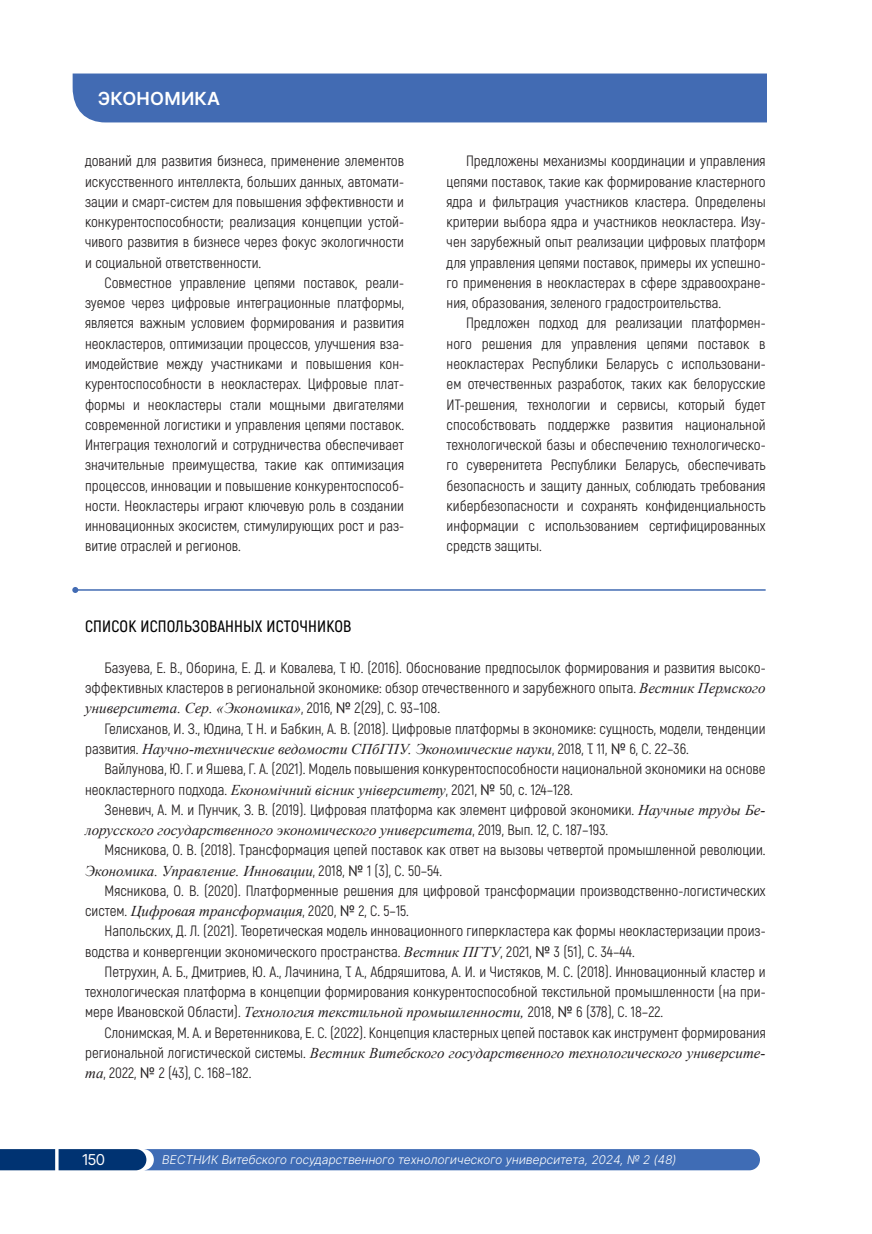
<style>
.page{position:relative;width:872px;height:1234px;background:#fff}
.page>*{position:absolute;margin:0;border:0;box-sizing:border-box;transform-origin:0 0}
.t1{font:600 18px "Inter Tight";letter-spacing:.05em;color:#fff}
.Подзаголовок{font:600 16.5px "Akrobat";letter-spacing:.01em;color:#000}
.Список_использованых{font:15px/20.2px "Akrobat";color:#231f20}
.Основной_текст{font:15px/20.2px "Akrobat";color:#231f20;text-align:justify}
.t2{font:15px "Inter Tight";color:#fff}
.t3{font:italic 300 12px "Inter Tight";letter-spacing:.025em;color:#fff}
.s1{font-family:"Times New Roman";font-style:italic}
.s2{font-family:"PT Sans"}
</style>
<div class="page">
<svg style="left:0;top:1149px;width:760px;height:20px;background:#3764aa"></svg>
<div style="left:73px;top:73px;width:693px;height:49px;background:#426bb3"></div>
<hr style="left:75px;top:589px;width:690px;height:1px;background:#426bb3">
<svg style="left:72px;top:587px;width:6px;height:6px"></svg>
<p class="t1" style="left:98px;top:85px;width:123px">ЭКОНОМИКА</p>
<p class="Основной_текст" style="left:85px;top:151px;width:320px">дований для развития бизнеса, применение элементов искусственного интеллекта, больших данных, автомати&shy;зации и смарт-систем для повышения эффективности и конкурентоспособности; реализация концепции устой&shy;чивого развития в бизнесе через фокус экологичности и социальной ответственности.</p>
<p class="Основной_текст" style="left:85px;top:272px;width:320px;text-indent:20px">Совместное управление цепями поставок, реали&shy;зуемое через цифровые интеграционные платформы, является важным условием формирования и развития неокластеров, оптимизации процессов, улучшения вза&shy;имодействие между участниками и повышения кон&shy;курентоспособности в неокластерах. Цифровые плат&shy;формы и неокластеры стали мощными двигателями современной логистики и управления цепями поставок.<br>Интеграция технологий и сотрудничества обеспечивает значительные преимущества, такие как оптимизация процессов, инновации и повышение конкурентоспособ&shy;ности. Неокластеры играют ключевую роль в создании инновационных экосистем, стимулирующих рост и раз&shy;витие отраслей и регионов.</p>
<p class="Основной_текст" style="left:446px;top:151px;width:320px;text-indent:20px">Предложены механизмы координации и управления цепями поставок, такие как формирование кластерного ядра и фильтрация участников кластера. Определены критерии выбора ядра и участников неокластера. Изу&shy;чен зарубежный опыт реализации цифровых платформ для управления цепями поставок, примеры их успешно&shy;го применения в неокластерах в сфере здравоохране&shy;ния, образования, зеленого градостроительства.</p>
<p class="Основной_текст" style="left:446px;top:313px;width:320px;text-indent:20px">Предложен подход для реализации платформен&shy;ного решения для управления цепями поставок в неокластерах Республики Беларусь с использовани&shy;ем отечественных разработок, таких как белорусские ИТ-решения, технологии и сервисы, который будет способствовать поддержке развития национальной технологической базы и обеспечению технологическо&shy;го суверенитета Республики Беларусь, обеспечивать безопасность и защиту данных, соблюдать требования кибербезопасности и сохранять конфиденциальность информации с использованием сертифицированных средств защиты.</p>
<p class="Подзаголовок" style="left:85px;top:616px;width:268px">СПИСОК ИСПОЛЬЗОВАННЫХ ИСТОЧНИКОВ</p>
<p class="Список_использованых" style="left:85px;top:657px;width:682px;text-align:justify;text-indent:19px">Базуева, Е. В., Оборина, Е. Д. и Ковалева, Т. Ю. (2016). Обоснование предпосылок формирования и развития высоко&shy;эффективных кластеров в региональной экономике: обзор отечественного и зарубежного опыта. <span class="s1">Вестник Пермского университета. Сер. «Экономика»</span>, 2016, <span class="s2">№</span> 2(29), С. 93–108.</p>
<p class="Список_использованых" style="left:85px;top:718px;width:682px;text-indent:19px">Гелисханов, И. З., Юдина, Т. Н. и Бабкин, А. В. (2018). Цифровые платформы в экономике: сущность, модели, тенденции развития. <span class="s1">Научно-технические ведомости СПбГПУ. Экономические науки</span>, 2018, Т. 11, <span class="s2">№</span> 6, С. 22–36.</p>
<p class="Список_использованых" style="left:85px;top:758px;width:682px;text-indent:19px">Вайлунова, Ю. Г. и Яшева, Г. А. (2021). Модель повышения конкурентоспособности национальной экономики на основе неокластерного подхода. <span class="s1">Економічний вісник університету</span>, 2021, <span class="s2">№</span> 50, с. 124–128.</p>
<p class="Список_использованых" style="left:85px;top:799px;width:682px;text-indent:19px">Зеневич, А. М. и Пунчик, З. В. (2019). Цифровая платформа как элемент цифровой экономики. <span class="s1">Научные труды Бе&shy;лорусского государственного экономического университета</span>, 2019, Вып. 12, C. 187–193.</p>
<p class="Список_использованых" style="left:85px;top:839px;width:682px;text-indent:19px">Мясникова, О. В. (2018). Трансформация цепей поставок как ответ на вызовы четвертой промышленной революции.<br><span class="s1">Экономика. Управление. Инновации</span>, 2018, <span class="s2">№</span> 1 (3), С. 50–54.</p>
<p class="Список_использованых" style="left:85px;top:880px;width:682px;text-indent:19px">Мясникова, О. В. (2020). Платформенные решения для цифровой трансформации производственно-логистических систем. <span class="s1">Цифровая трансформация</span>, 2020, <span class="s2">№</span> 2, С. 5–15.</p>
<p class="Список_использованых" style="left:85px;top:920px;width:682px;text-indent:19px">Напольских, Д. Л. (2021). Теоретическая модель инновационного гиперкластера как формы неокластеризации произ&shy;водства и конвергенции экономического пространства. <span class="s1">Вестник ПГТУ</span>, 2021, <span class="s2">№</span> 3 (51), С. 34–44.</p>
<p class="Список_использованых" style="left:85px;top:961px;width:682px;text-align:justify;text-indent:19px">Петрухин, А. Б., Дмитриев, Ю. А., Лачинина, Т. А., Абдряшитова, А. И. и Чистяков, М. С. (2018). Инновационный кластер и технологическая платформа в концепции формирования конкурентоспособной текстильной промышленности (на при&shy;мере Ивановской Области). <span class="s1">Технология текстильной промышленности,</span> 2018, <span class="s2">№</span> 6 (378), С. 18–22.</p>
<p class="Список_использованых" style="left:85px;top:1022px;width:682px;text-align:justify;text-indent:19px">Слонимская, М. А. и Веретенникова, Е. С. (2022). Концепция кластерных цепей поставок как инструмент формирования региональной логистической системы. <span class="s1">Вестник Витебского государственного технологического университе&shy;та</span>, 2022, <span class="s2">№</span> 2 (43), С. 168–182.</p>
<p class="t2" style="left:82px;top:1148px;width:24px">150</p>
<p class="t3" style="left:162px;top:1150px;width:515px">ВЕСТНИК Витебского государственного технологического университета, 2024, № 2 (48)</p>
</div>
